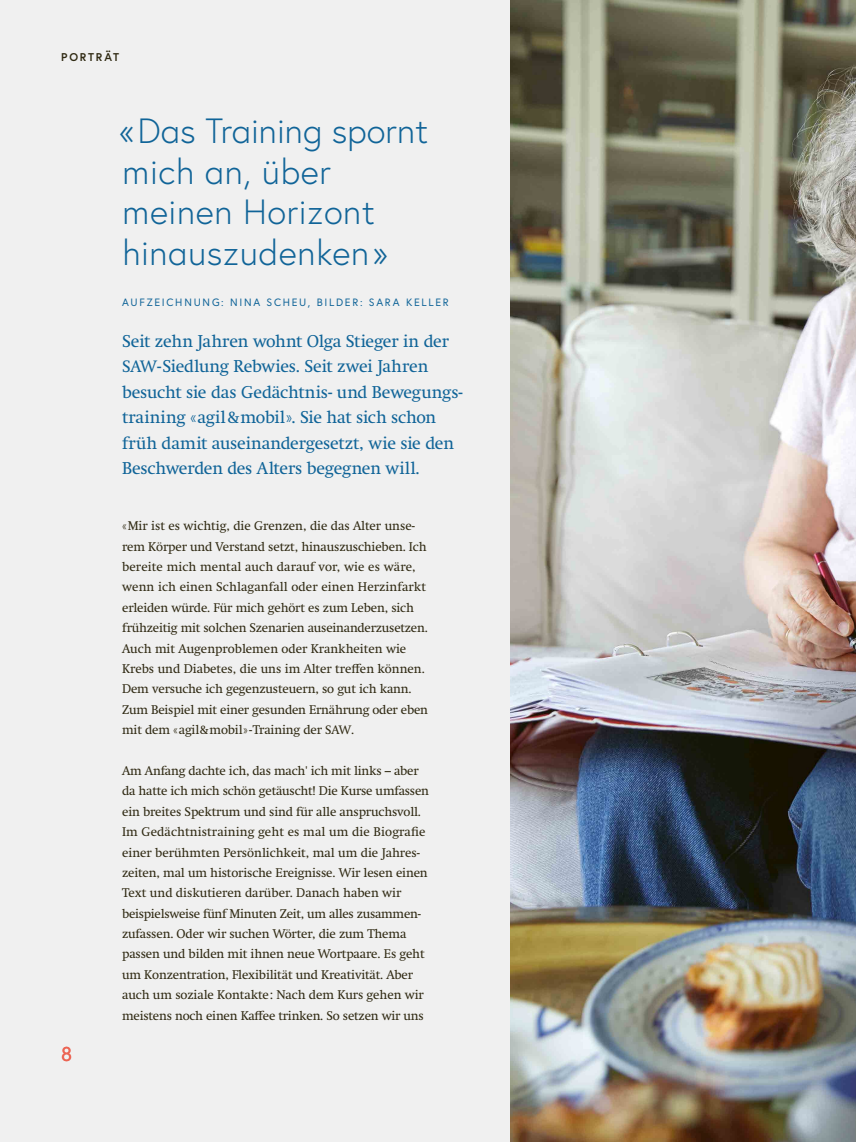
<style>
.page{position:relative;width:856px;height:1142px;background:#fff}
.page>*{position:absolute;margin:0;border:0;box-sizing:border-box;transform-origin:0 0}
.t1{font:300 35px/40.8px "Europa";letter-spacing:.015em;color:#106498}
.t2{font:20px "Europa";color:#ec6453}
.t3{font:17.5px/25.5px "Swift Neue LT Pro";letter-spacing:-.01em;color:#106498}
.t4{font:12.88px/20.4px "Swift Neue LT Pro";letter-spacing:-.01em;color:#2f2912}
.t5{font:700 11.25px "Europa";letter-spacing:.16em;color:#2f2912}
.t6{font:10.62px "Europa";letter-spacing:.165em;color:#106498}
.s1{font-size:16.88px}
.s2{font-size:12.5px}
</style>
<div class="page">
<div style="left:0;top:0;width:856px;height:1141px;background:#f0f0f0"></div>
<img style="left:510px;top:0;width:346px;height:1141px">
<p class="t5" style="left:61px;top:50px;width:59px">PORTRÄT</p>
<h1 class="t1" style="left:119px;top:110px;width:310px">«Das Training spornt mich an, über meinen Horizont hinauszudenken»</h1>
<p class="t6" style="left:122px;top:295px;width:328px">AUFZEICHNUNG: NINA SCHEU, BILDER: SARA KELLER</p>
<p class="t3" style="left:122px;top:328px;width:342px">Seit zehn Jahren wohnt Olga Stieger in der <span class="s1">SAW</span>-Siedlung Rebwies. Seit zwei Jahren besucht sie das Gedächtnis- und Bewegungs&shy;training «agil&amp;mobil». Sie hat sich schon früh damit auseinandergesetzt, wie sie den Beschwerden des Alters begegnen will.</p>
<h2 class="t2" style="left:61px;top:1040px;width:13px">8</h2>
<p class="t4" style="left:122px;top:515px;width:307px">«Mir ist es wichtig, die Grenzen, die das Alter unse&shy;rem Körper und Verstand setzt, hinauszuschieben. Ich bereite mich mental auch darauf vor, wie es wäre, wenn ich einen Schlaganfall oder einen Herzinfarkt erleiden würde. Für mich gehört es zum Leben, sich frühzeitig mit solchen Szenarien auseinanderzusetzen.<br>Auch mit Augenproblemen oder Krankheiten wie Krebs und Diabetes, die uns im Alter treffen können.<br>Dem versuche ich gegenzusteuern, so gut ich kann.<br>Zum Beispiel mit einer gesunden Ernährung oder eben mit dem «agil&amp;mobil»-Training der <span class="s2">SAW</span>.</p>
<p class="t4" style="left:122px;top:760px;width:308px">Am Anfang dachte ich, das mach' ich mit links – aber da hatte ich mich schön getäuscht! Die Kurse umfassen ein breites Spektrum und sind für alle anspruchsvoll.<br>Im Gedächtnistraining geht es mal um die Biografie einer berühmten Persönlichkeit, mal um die Jahres&shy;zeiten, mal um historische Ereignisse. Wir lesen einen Text und diskutieren darüber. Danach haben wir beispielsweise fünf Minuten Zeit, um alles zusammen&shy;zufassen. Oder wir suchen Wörter, die zum Thema passen und bilden mit ihnen neue Wortpaare. Es geht um Konzentration, Flexibilität und Kreativität. Aber auch um soziale Kontakte: Nach dem Kurs gehen wir meistens noch einen Kaffee trinken. So setzen wir uns</p>
</div>
